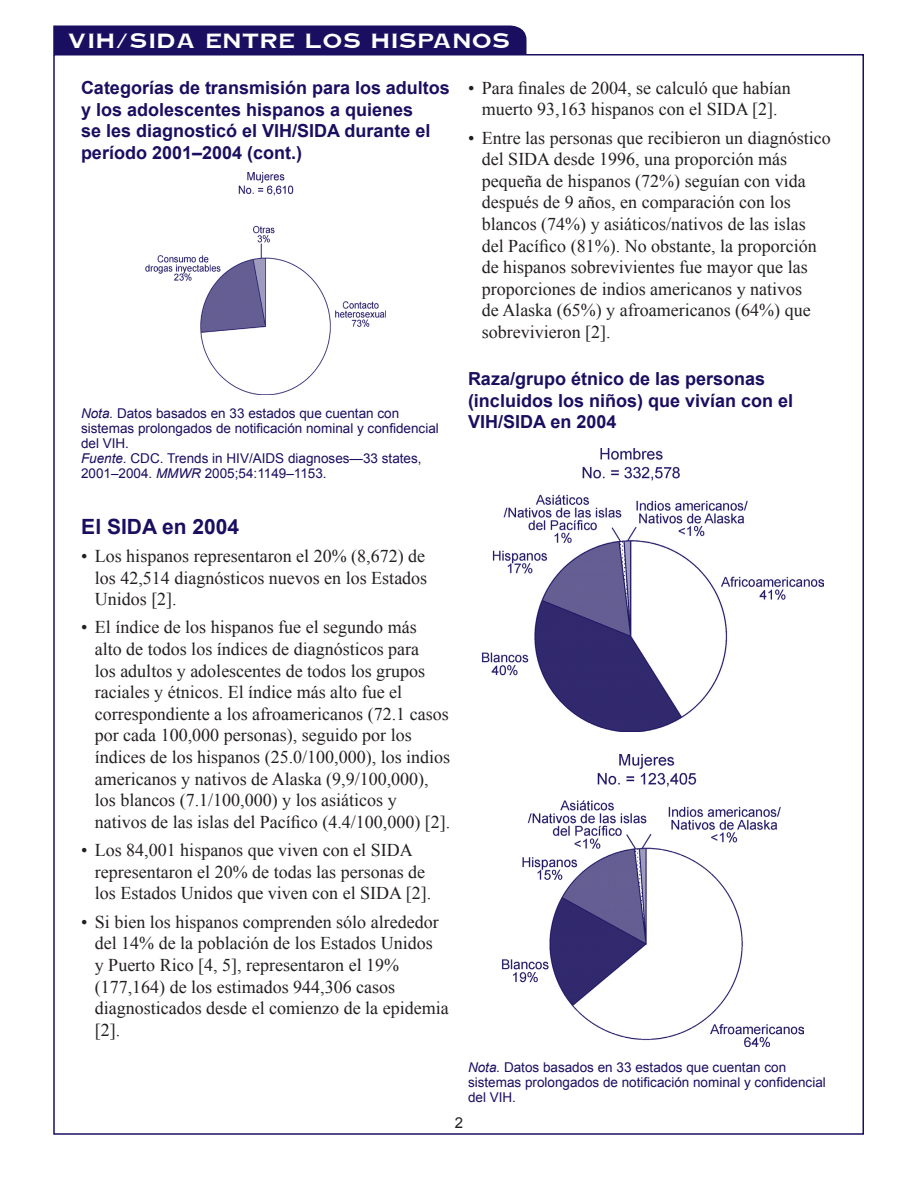
<style>
.page{position:relative;width:918px;height:1188px;background:#fff}
.page>*{position:absolute;margin:0;border:0;box-sizing:border-box;transform-origin:0 0}
.t1{font:700 21px "Arial";color:#1a0e60}
.Bulleted_Item{font:18px/21.6px "Times New Roman";color:#231f20}
.t2{font:700 18px/21.6px "Arial";color:#1a0e60}
.t3{font:700 18px "Copper Pot";letter-spacing:.1em;color:#fff}
.t4{font:13.5px/15px "Arial";color:#1a0e60}
.s1{font-style:italic}
</style>
<div class="page">
<div style="left:53px;top:25px;width:474px;height:30px;background:#1a0e60"></div>
<img style="left:145px;top:173px;width:241px;height:222px">
<img style="left:502px;top:754px;width:301px;height:292px">
<img style="left:482px;top:448px;width:342px;height:284px">
<p class="t3" style="left:68px;top:27px;width:443px">VIH/SIDA ENTRE LOS HISPANOS</p>
<p class="t2" style="left:81px;top:78px;width:370px">Categorías de transmisión para los adultos y los adolescentes hispanos a quienes<br>se les diagnosticó el VIH/SIDA durante el período 2001–2004 (cont.)</p>
<p class="t4" style="left:81px;top:406px;width:359px"><span class="s1">Nota.</span> Datos basados en 33 estados que cuentan con sistemas prolongados de notificación nominal y confidencial del VIH.</p>
<p class="t4" style="left:81px;top:451px;width:342px"><span class="s1">Fuente.</span> CDC. Trends in HIV/AIDS diagnoses—33 states,<br>2001–2004. <span class="s1">MMWR</span> 2005;54:1149–1153.</p>
<p class="t1" style="left:81px;top:512px;width:159px">El SIDA en 2004</p>
<p class="Bulleted_Item" style="left:95px;top:545px;width:334px;text-align:justify;text-indent:-14px">• Los hispanos representaron el 20% (8,672) de los 42,514 diagnósticos nuevos en los Estados Unidos [2].</p>
<p class="Bulleted_Item" style="left:95px;top:616px;width:357px;text-indent:-14px">• El índice de los hispanos fue el segundo más<br>alto de todos los índices de diagnósticos para<br>los adultos y adolescentes de todos los grupos raciales y étnicos. El índice más alto fue el correspondiente a los afroamericanos (72.1 casos por cada 100,000 personas), seguido por los índices de los hispanos (25.0/100,000), los indios americanos y nativos de Alaska (9,9/100,000), los blancos (7.1/100,000) y los asiáticos y nativos de las islas del Pacífico (4.4/100,000) [2].</p>
<p class="Bulleted_Item" style="left:95px;top:839px;width:338px;text-indent:-14px">• Los 84,001 hispanos que viven con el SIDA representaron el 20% de todas las personas de los Estados Unidos que viven con el SIDA [2].</p>
<p class="Bulleted_Item" style="left:95px;top:911px;width:355px;text-indent:-14px">• Si bien los hispanos comprenden sólo alrededor del 14% de la población de los Estados Unidos<br>y Puerto Rico [4, 5], representaron el 19% (177,164) de los estimados 944,306 casos diagnosticados desde el comienzo de la epidemia [2].</p>
<p class="Bulleted_Item" style="left:468px;top:77px;width:324px;text-align:center">• Para finales de 2004, se calculó que habían muerto 93,163 hispanos con el SIDA [2].</p>
<p class="Bulleted_Item" style="left:482px;top:126px;width:350px;text-indent:-14px">• Entre las personas que recibieron un diagnóstico del SIDA desde 1996, una proporción más pequeña de hispanos (72%) seguían con vida después de 9 años, en comparación con los blancos (74%) y asiáticos/nativos de las islas del Pacífico (81%). No obstante, la proporción de hispanos sobrevivientes fue mayor que las proporciones de indios americanos y nativos<br>de Alaska (65%) y afroamericanos (64%) que sobrevivieron [2].</p>
<p class="t2" style="left:468px;top:369px;width:327px">Raza/grupo étnico de las personas (incluidos los niños) que vivían con el<br>VIH/SIDA en 2004</p>
<p class="t4" style="left:468px;top:1060px;width:359px"><span class="s1">Nota.</span> Datos basados en 33 estados que cuentan con sistemas prolongados de notificación nominal y confidencial del VIH.</p>
</div>
